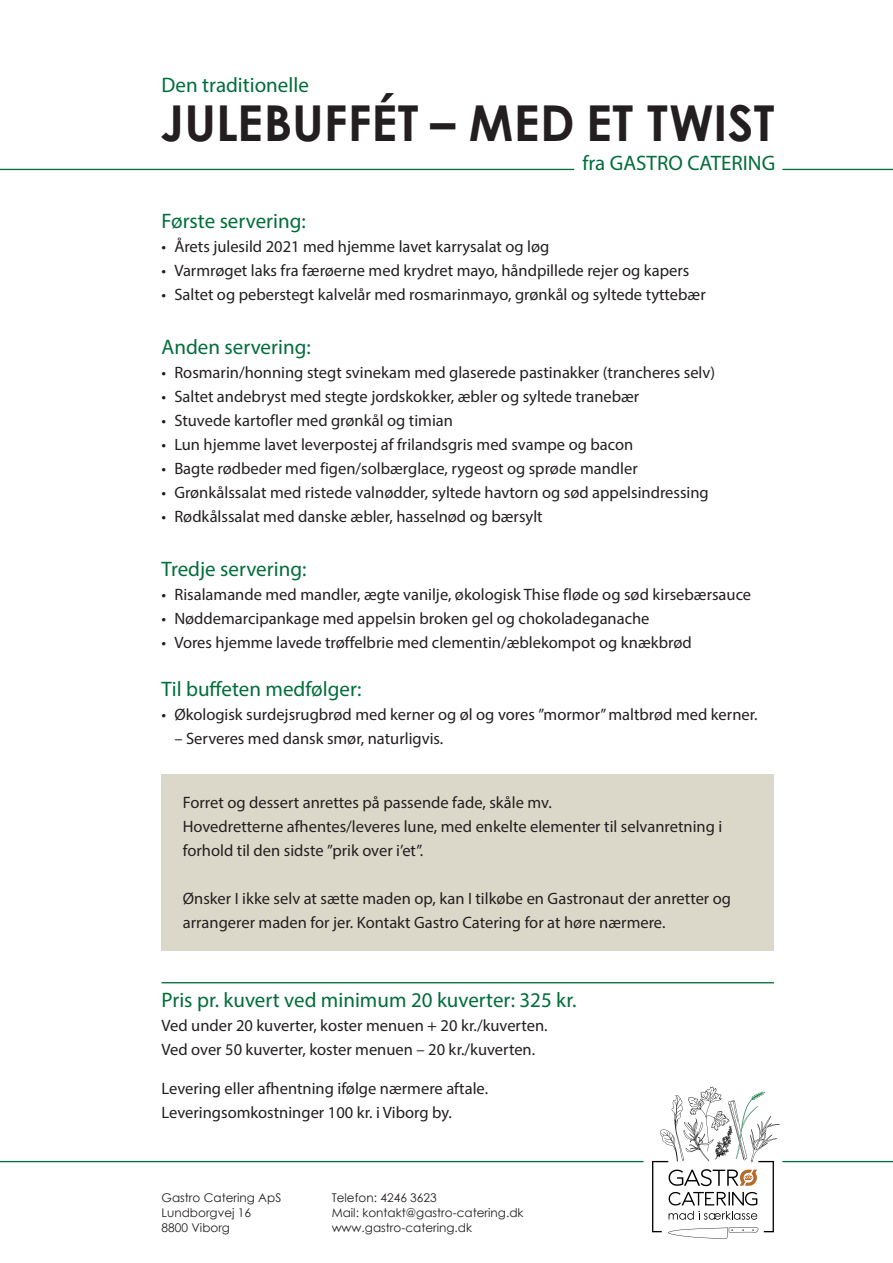
<style>
.page{position:relative;width:893px;height:1263px;background:#fff}
.page>*{position:absolute;margin:0;border:0;box-sizing:border-box;transform-origin:0 0}
.Rubrik_Forside{font:700 49.5px "Century Gothic";letter-spacing:.005em;color:#231f20}
.Mellemrubrik{font:21px "Myriad Pro";color:#006d3a}
.Underrunrik_Forside{font:21px "Myriad Pro";color:#006d3a}
.Brødtekst{font:16.5px/24px "Myriad Pro";color:#231f20}
.t1{font:12px/15px "Century Gothic";color:#231f20}
</style>
<div class="page">
<hr style="left:0;top:1161px;width:643px;height:1px;background:#006d3a">
<hr style="left:782px;top:1161px;width:111px;height:1px;background:#006d3a">
<svg style="left:652px;top:1086px;width:128px;height:152px"></svg>
<hr style="left:0;top:169px;width:574px;height:1px;background:#006d3a">
<hr style="left:782px;top:169px;width:111px;height:1px;background:#006d3a">
<div style="left:162px;top:774px;width:612px;height:176px;background:#dcd8c9"></div>
<hr style="left:162px;top:982px;width:612px;height:1px;background:#006d3a">
<p class="Underrunrik_Forside" style="left:162px;top:72px;width:149px">Den traditionelle</p>
<p class="Rubrik_Forside" style="left:161px;top:86px;width:615px">JULEBUFFÉT – MED ET TWIST</p>
<p class="Mellemrubrik" style="left:582px;top:150px;width:194px">fra GASTRO CATERING</p>
<p class="Mellemrubrik" style="left:162px;top:208px;width:146px">Første servering:</p>
<p class="Brødtekst" style="left:162px;top:235px;width:389px">• Årets julesild 2021 med hjemme lavet karrysalat og løg</p>
<p class="Brødtekst" style="left:162px;top:259px;width:529px">• Varmrøget laks fra færøerne med krydret mayo, håndpillede rejer og kapers</p>
<p class="Brødtekst" style="left:162px;top:283px;width:546px">• Saltet og peberstegt kalvelår med rosmarinmayo, grønkål og syltede tyttebær</p>
<p class="Mellemrubrik" style="left:162px;top:334px;width:151px">Anden servering:</p>
<p class="Brødtekst" style="left:162px;top:361px;width:555px">• Rosmarin/honning stegt svinekam med glaserede pastinakker (trancheres selv)</p>
<p class="Brødtekst" style="left:162px;top:385px;width:479px">• Saltet andebryst med stegte jordskokker, æbler og syltede tranebær</p>
<p class="Brødtekst" style="left:162px;top:409px;width:293px">• Stuvede kartofler med grønkål og timian</p>
<p class="Brødtekst" style="left:162px;top:433px;width:473px">• Lun hjemme lavet leverpostej af frilandsgris med svampe og bacon</p>
<p class="Brødtekst" style="left:162px;top:457px;width:478px">• Bagte rødbeder med figen/solbærglace, rygeost og sprøde mandler</p>
<p class="Brødtekst" style="left:162px;top:481px;width:549px">• Grønkålssalat med ristede valnødder, syltede havtorn og sød appelsindressing</p>
<p class="Brødtekst" style="left:162px;top:505px;width:383px">• Rødkålssalat med danske æbler, hasselnød og bærsylt</p>
<p class="Mellemrubrik" style="left:162px;top:556px;width:146px">Tredje servering:</p>
<p class="Brødtekst" style="left:162px;top:583px;width:591px">• Risalamande med mandler, ægte vanilje, økologisk Thise fløde og sød kirsebærsauce</p>
<p class="Brødtekst" style="left:162px;top:607px;width:489px">• Nøddemarcipankage med appelsin broken gel og chokoladeganache</p>
<p class="Brødtekst" style="left:162px;top:631px;width:532px">• Vores hjemme lavede trøffelbrie med clementin/æblekompot og knækbrød</p>
<p class="Mellemrubrik" style="left:162px;top:676px;width:201px">Til buffeten medfølger:</p>
<p class="Brødtekst" style="left:162px;top:703px;width:598px">• Økologisk surdejsrugbrød med kerner og øl og vores ”mormor” maltbrød med kerner.</p>
<p class="Brødtekst" style="left:174px;top:727px;width:271px">– Serveres med dansk smør, naturligvis.</p>
<p class="Brødtekst" style="left:183px;top:790px;width:370px">Forret og dessert anrettes på passende fade, skåle mv.</p>
<p class="Brødtekst" style="left:183px;top:814px;width:541px">Hovedretterne afhentes/leveres lune, med enkelte elementer til selvanretning i forhold til den sidste ”prik over i’et”.</p>
<p class="Brødtekst" style="left:183px;top:886px;width:550px">Ønsker I ikke selv at sætte maden op, kan I tilkøbe en Gastronaut der anretter og arrangerer maden for jer. Kontakt Gastro Catering for at høre nærmere.</p>
<p class="Mellemrubrik" style="left:162px;top:987px;width:416px">Pris pr. kuvert ved minimum 20 kuverter: 325 kr.</p>
<p class="Brødtekst" style="left:162px;top:1013px;width:388px">Ved under 20 kuverter, koster menuen + 20 kr./kuverten.</p>
<p class="Brødtekst" style="left:162px;top:1037px;width:375px">Ved over 50 kuverter, koster menuen – 20 kr./kuverten.</p>
<p class="Brødtekst" style="left:162px;top:1076px;width:328px">Levering eller afhentning ifølge nærmere aftale.</p>
<p class="Brødtekst" style="left:162px;top:1100px;width:292px">Leveringsomkostninger 100 kr. i Viborg by.</p>
<p class="t1" style="left:162px;top:1190px;width:121px">Gastro Catering ApS<br>Lundborgvej 16<br>8800 Viborg</p>
<p class="t1" style="left:332px;top:1190px;width:193px">Telefon: 4246 3623<br>Mail: kontakt@gastro-catering.dk www.gastro-catering.dk</p>
</div>
